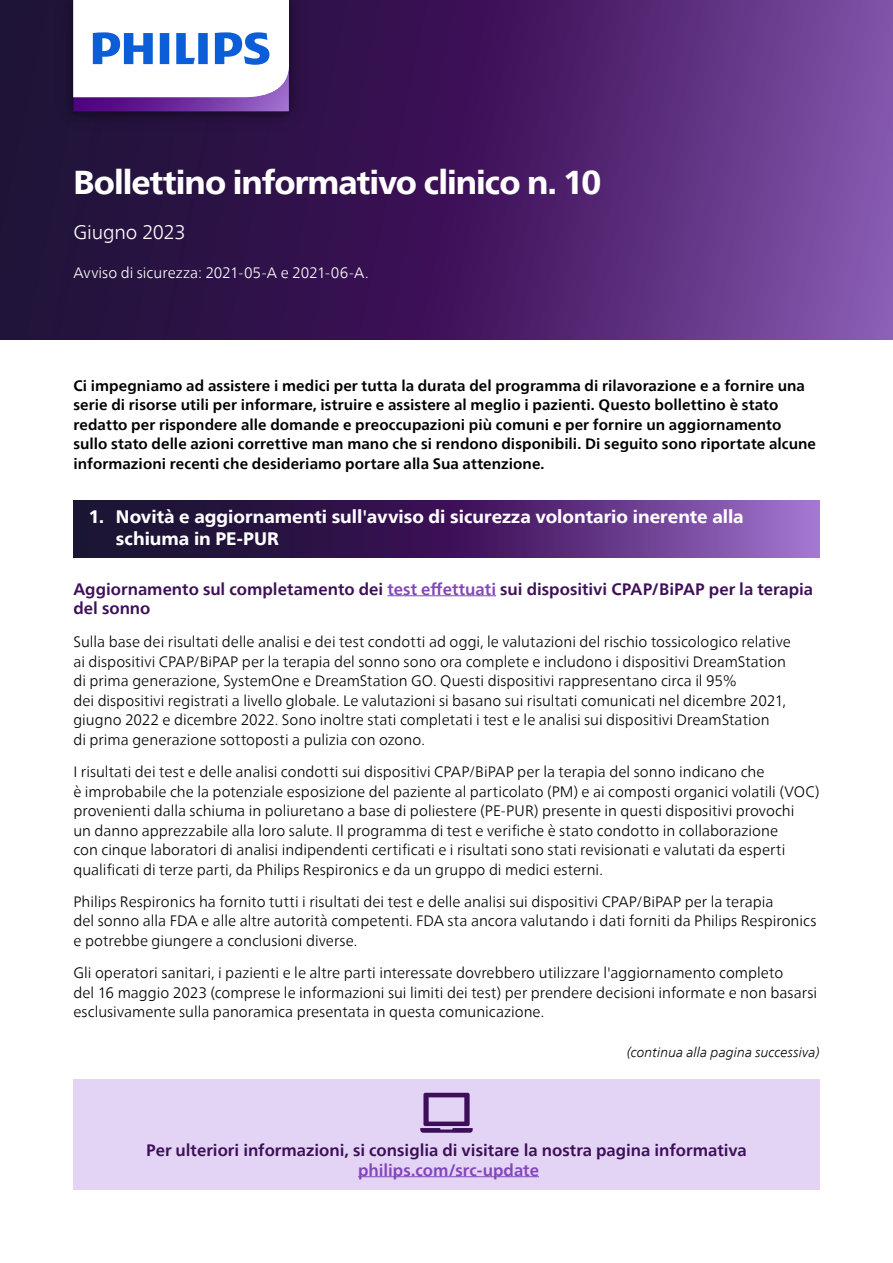
<style>
.page{position:relative;width:893px;height:1263px;background:#fff}
.page>*{position:absolute;margin:0;border:0;box-sizing:border-box;transform-origin:0 0}
.t1{font:800 33px "Neue Frutiger World";letter-spacing:-.03em;color:#fff}
.t2{font:300 19.5px "Neue Frutiger World";letter-spacing:-.01em;color:#fff}
.t3{font:800 18px/21.6px "Neue Frutiger World";color:#fff}
.t4{font:700 16.5px/19.8px "Neue Frutiger World";color:#3d0f58}
.t5{font:700 16.5px "Neue Frutiger World";color:#8345ba}
.t6{font:300 15px/19.5px "Neue Frutiger World";color:#000}
.t7{font:700 15px/19.5px "Neue Frutiger World";letter-spacing:.005em;color:#000}
.t8{font:300 15px "Neue Frutiger World";color:#fff}
.t9{font:italic 300 13.5px "Neue Frutiger World";letter-spacing:.005em;color:#000}
.s1{color:#8345ba}
</style>
<div class="page">
<svg style="left:0;top:0;width:893px;height:340px;background:#492367"></svg>
<svg style="left:73px;top:501px;width:746px;height:57px;background:#4a2969"></svg>
<hr style="left:387px;top:595px;width:109px;height:1px;background:#8345ba">
<div style="left:73px;top:1079px;width:746px;height:110px;background:#e3d4f5"></div>
<hr style="left:358px;top:1176px;width:181px;height:1px;background:#8345ba">
<svg style="left:420px;top:1093px;width:53px;height:40px"></svg>
<img style="left:48px;top:0;width:267px;height:137px">
<svg style="left:73px;top:0;width:216px;height:111px"></svg>
<h1 class="t1" style="left:73px;top:163px;width:529px">Bollettino informativo clinico n. 10</h1>
<h2 class="t2" style="left:73px;top:217px;width:114px">Giugno 2023</h2>
<p class="t8" style="left:73px;top:261px;width:297px">Avviso di sicurezza: 2021-05-A e 2021-06-A.</p>
<p class="t7" style="left:73px;top:375px;width:744px">Ci impegniamo ad assistere i medici per tutta la durata del programma di rilavorazione e a fornire una serie di risorse utili per informare, istruire e assistere al meglio i pazienti. Questo bollettino è stato redatto per rispondere alle domande e preoccupazioni più comuni e per fornire un aggiornamento sullo stato delle azioni correttive man mano che si rendono disponibili. Di seguito sono riportate alcune informazioni recenti che desideriamo portare alla Sua attenzione.</p>
<p class="t3" style="left:116px;top:506px;width:629px;text-indent:-27px">1. Novità e aggiornamenti sull'avviso di sicurezza volontario inerente alla schiuma in PE-PUR</p>
<p class="t4" style="left:73px;top:579px;width:741px">Aggiornamento sul completamento dei <span class="s1">test effettuati</span> sui dispositivi CPAP/BiPAP per la terapia del sonno</p>
<p class="t6" style="left:73px;top:632px;width:719px">Sulla base dei risultati delle analisi e dei test condotti ad oggi, le valutazioni del rischio tossicologico relative ai dispositivi CPAP/BiPAP per la terapia del sonno sono ora complete e includono i dispositivi DreamStation di prima generazione, SystemOne e DreamStation GO. Questi dispositivi rappresentano circa il 95%<br>dei dispositivi registrati a livello globale. Le valutazioni si basano sui risultati comunicati nel dicembre 2021, giugno 2022 e dicembre 2022. Sono inoltre stati completati i test e le analisi sui dispositivi DreamStation<br>di prima generazione sottoposti a pulizia con ozono.</p>
<p class="t6" style="left:73px;top:762px;width:748px">I risultati dei test e delle analisi condotti sui dispositivi CPAP/BiPAP per la terapia del sonno indicano che<br>è improbabile che la potenziale esposizione del paziente al particolato (PM) e ai composti organici volatili (VOC) provenienti dalla schiuma in poliuretano a base di poliestere (PE-PUR) presente in questi dispositivi provochi<br>un danno apprezzabile alla loro salute. Il programma di test e verifiche è stato condotto in collaborazione<br>con cinque laboratori di analisi indipendenti certificati e i risultati sono stati revisionati e valutati da esperti qualificati di terze parti, da Philips Respironics e da un gruppo di medici esterni.</p>
<p class="t6" style="left:73px;top:892px;width:744px">Philips Respironics ha fornito tutti i risultati dei test e delle analisi sui dispositivi CPAP/BiPAP per la terapia<br>del sonno alla FDA e alle altre autorità competenti. FDA sta ancora valutando i dati forniti da Philips Respironics e potrebbe giungere a conclusioni diverse.</p>
<p class="t6" style="left:73px;top:963px;width:745px">Gli operatori sanitari, i pazienti e le altre parti interessate dovrebbero utilizzare l'aggiornamento completo<br>del 16 maggio 2023 (comprese le informazioni sui limiti dei test) per prendere decisioni informate e non basarsi esclusivamente sulla panoramica presentata in questa comunicazione.</p>
<p class="t9" style="left:627px;top:1042px;width:194px">(continua alla pagina successiva)</p>
<p class="t4" style="left:146px;top:1140px;width:602px">Per ulteriori informazioni, si consiglia di visitare la nostra pagina informativa</p>
<p class="t5" style="left:358px;top:1155px;width:182px">philips.com/src-update</p>
</div>
